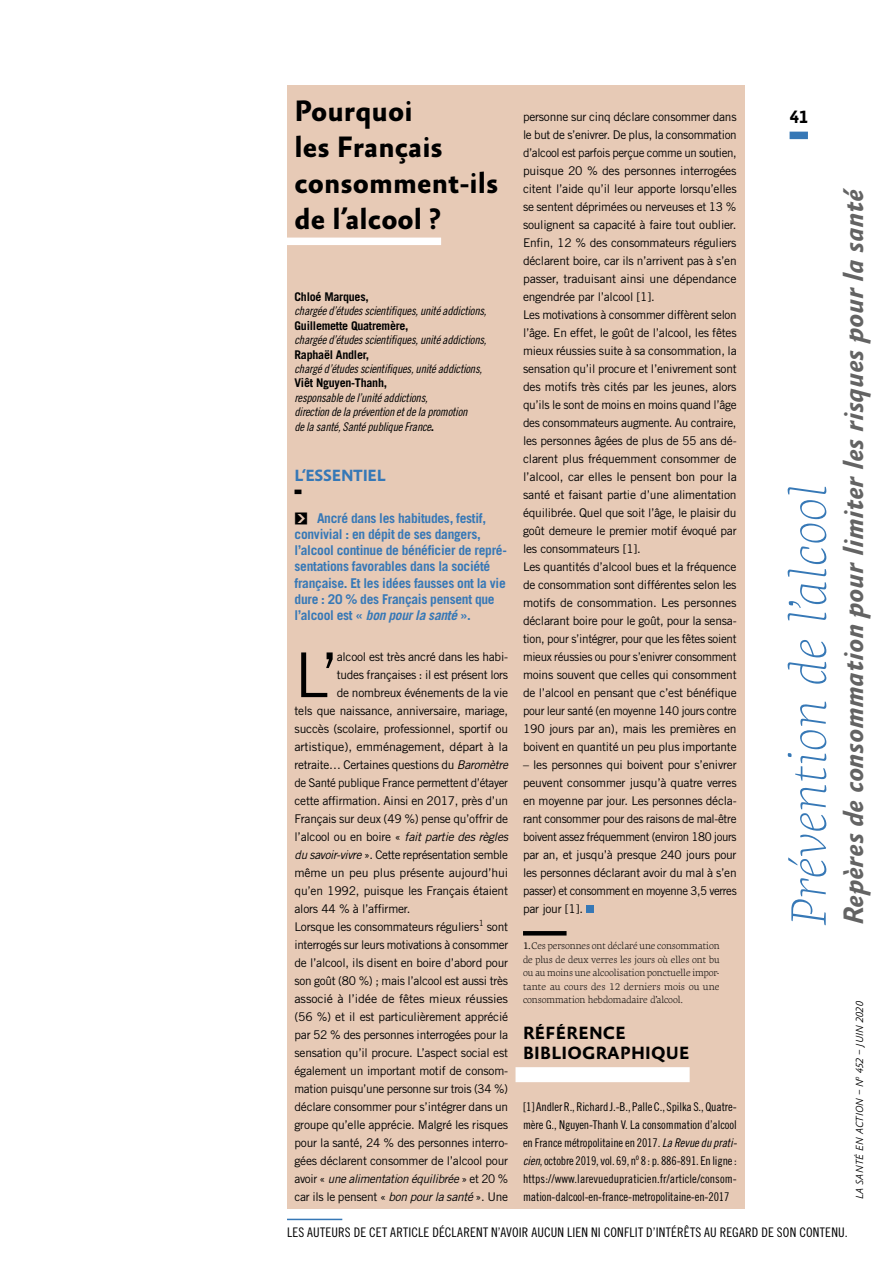
<style>
.page{position:relative;width:893px;height:1263px;background:#fff}
.page>*{position:absolute;margin:0;border:0;box-sizing:border-box;transform-origin:0 0}
.t1{font:61.8px "Trade Gothic LT Std";color:#000}
.t2{font:italic 100 50.85px "Geneo Pro";letter-spacing:.01em;color:#3678b6}
.t3{font:700 30px/36px "Absara Sans OT";color:#000}
.t4{font:italic 700 28.5px "Absara Sans OT";color:#636363}
.t5{font:700 18px/19.5px "Absara Sans OT";letter-spacing:.01em;color:#000}
.t6{font:700 16.5px "Absara Sans OT";letter-spacing:-.02em;color:#3678b6}
.t7{font:700 13.5px/16.2px "Trade Gothic LT Std";letter-spacing:-.02em;color:#3678b6}
.t8{font:13.2px "Trade Gothic LT Std Cn 18";letter-spacing:.015em;color:#000}
.t9{font:12px/18px "Trade Gothic LT Std";letter-spacing:-.02em;color:#000}
.t10{font:12px/18px "Trade Gothic LT Std Cn 18";letter-spacing:-.01em;color:#000;text-align:justify}
.t11{font:12px/14.4px "Trade Gothic LT Std Cn 18 Obl";letter-spacing:-.02em;color:#000}
.t12{font:italic 12px "Trade Gothic LT Std";letter-spacing:-.03em;color:#000}
.t13{font:700 12px "Trade Gothic LT Std";letter-spacing:-.02em;color:#000}
.t14{font:12px "Trade Gothic LT Std";letter-spacing:-.02em;color:#000;scale:.96 1}
.t15{font:italic 300 10.5px "Absara Sans OT";color:#000}
.t16{font:300 9.75px/13.5px "Geneo Pro";letter-spacing:-.01em;color:#000;text-align:justify}
.s1{font-family:"Trade Gothic LT Std";font-weight:700}
.s2{font-family:"Arrow Dynamic";color:#000}
.s3{font-style:italic}
.s4{font-style:normal}
.s5{font-weight:400}
.s6{font-family:"Trade Gothic LT Std Cn 18 Obl"}
</style>
<div class="page">
<div style="left:790px;top:132px;width:18px;height:7px;background:#3678b6"></div>
<hr style="left:287px;top:1219px;width:55px;height:1px;background:#3678b6">
<div style="left:287px;top:85px;width:457px;height:1124px;background:#e7cab6"></div>
<div style="left:282px;top:238px;width:159px;height:7px;background:#fff"></div>
<svg style="left:295px;top:490px;width:6px;height:4px"></svg>
<hr style="left:523px;top:931px;width:44px;height:4px;background:#000">
<div style="left:515px;top:1067px;width:175px;height:15px;background:#fff"></div>
<div style="left:586px;top:906px;width:7px;height:7px;background:#3678b6"></div>
<h3 class="t3" style="left:295px;top:95px;width:205px">Pourquoi<br>les Français consomment‑ils de l’alcool ?</h3>
<p class="t13" style="left:295px;top:289px;width:76px">Chloé Marques,</p>
<p class="t11" style="left:295px;top:304px;width:194px">chargée d’études scientifiques, unité addictions,</p>
<p class="t13" style="left:295px;top:318px;width:116px">Guillemette Quatremère,</p>
<p class="t11" style="left:295px;top:333px;width:194px">chargée d’études scientifiques, unité addictions,</p>
<p class="t13" style="left:295px;top:347px;width:76px">Raphaël Andler,</p>
<p class="t11" style="left:295px;top:362px;width:189px">chargé d’études scientifiques, unité addictions,</p>
<p class="t13" style="left:295px;top:376px;width:94px">Viêt Nguyen‑Thanh,</p>
<p class="t11" style="left:295px;top:391px;width:174px">responsable de l’unité addictions,<br>direction de la prévention et de la promotion de la santé, Santé publique France<span class="s1">.</span></p>
<h3 class="t6" style="left:295px;top:466px;width:93px">L‘ESSENTIEL</h3>
<p class="t7" style="left:295px;top:510px;width:213px"><span class="s2">Ç</span> Ancré dans les habitudes, festif, convivial : en dépit de ses dangers, l’alcool continue de bénéficier de repré&shy;sentations favorables dans la société française. Et les idées fausses ont la vie dure : 20 % des Français pensent que l’alcool est « <span class="s3">bon pour la santé</span> ».</p>
<h1 class="t1" style="left:295px;top:638px;width:45px">L’</h1>
<p class="t9" style="left:337px;top:648px;width:173px">alcool est très ancré dans les habi‑</p>
<p class="t9" style="left:337px;top:666px;width:173px">tudes françaises : il est présent lors</p>
<p class="t9" style="left:337px;top:684px;width:173px">de nombreux événements de la vie</p>
<p class="t9" style="left:295px;top:702px;width:215px">tels que naissance, anniversaire, mariage,</p>
<p class="t9" style="left:295px;top:720px;width:215px">succès (scolaire, professionnel, sportif ou</p>
<p class="t9" style="left:295px;top:738px;width:215px">artistique), emménagement, départ à la</p>
<p class="t9" style="left:295px;top:756px;width:215px">retraite… Certaines questions du <span class="s3">Baromètre</span></p>
<p class="t14" style="left:295px;top:776px;width:224px">de Santé publique France permettent d’étayer</p>
<p class="t9" style="left:295px;top:792px;width:215px">cette affirmation. Ainsi en 2017, près d’un</p>
<p class="t9" style="left:295px;top:810px;width:215px">Français sur deux (49 %) pense qu’offrir de</p>
<p class="t12" style="left:295px;top:830px;width:215px"><span class="s4">l’alcool ou en boire «</span> fait partie des règles</p>
<p class="t9" style="left:295px;top:846px;width:215px"><span class="s3">du savoir‑vivre</span> ». Cette représentation semble</p>
<p class="t9" style="left:295px;top:864px;width:215px">même un peu plus présente aujourd’hui</p>
<p class="t9" style="left:295px;top:882px;width:215px">qu’en 1992, puisque les Français étaient</p>
<p class="t9" style="left:295px;top:900px;width:118px">alors 44 % à l’affirmer.</p>
<p class="t9" style="left:295px;top:918px;width:215px">Lorsque les consommateurs réguliers<sup>1</sup> sont</p>
<p class="t9" style="left:295px;top:936px;width:215px">interrogés sur leurs motivations à consommer</p>
<p class="t9" style="left:295px;top:954px;width:215px">de l’alcool, ils disent en boire d’abord pour</p>
<p class="t9" style="left:295px;top:972px;width:215px">son goût (80 %) ; mais l’alcool est aussi très</p>
<p class="t9" style="left:295px;top:990px;width:215px">associé à l’idée de fêtes mieux réussies</p>
<p class="t9" style="left:295px;top:1008px;width:215px">(56 %) et il est particulièrement apprécié</p>
<p class="t9" style="left:295px;top:1026px;width:215px">par 52 % des personnes interrogées pour la</p>
<p class="t9" style="left:295px;top:1044px;width:215px">sensation qu’il procure. L’aspect social est</p>
<p class="t9" style="left:295px;top:1062px;width:215px">également un important motif de consom‑</p>
<p class="t9" style="left:295px;top:1080px;width:215px">mation puisqu’une personne sur trois (34 %)</p>
<p class="t9" style="left:295px;top:1098px;width:215px">déclare consommer pour s’intégrer dans un</p>
<p class="t9" style="left:295px;top:1116px;width:215px">groupe qu’elle apprécie. Malgré les risques</p>
<p class="t9" style="left:295px;top:1134px;width:215px">pour la santé, 24 % des personnes interro‑</p>
<p class="t9" style="left:295px;top:1152px;width:215px">gées déclarent consommer de l’alcool pour</p>
<p class="t12" style="left:295px;top:1172px;width:215px"><span class="s4">avoir «</span> une alimentation équilibrée <span class="s4">» et 20 %</span></p>
<p class="t9" style="left:295px;top:1188px;width:215px">car ils le pensent « <span class="s3">bon pour la santé</span> ». Une</p>
<p class="t9" style="left:523px;top:108px;width:215px">personne sur cinq déclare consommer dans le but de s’enivrer. De plus, la consommation d’alcool est parfois perçue comme un soutien, puisque 20 % des personnes interrogées citent l’aide qu’il leur apporte lorsqu’elles se sentent déprimées ou nerveuses et 13 % soulignent sa capacité à faire tout oublier.<br>Enfin, 12 % des consommateurs réguliers déclarent boire, car ils n’arrivent pas à s’en passer, traduisant ainsi une dépendance engendrée par l’alcool [1].<br>Les motivations à consommer diffèrent selon l’âge. En effet, le goût de l’alcool, les fêtes mieux réussies suite à sa consommation, la sensation qu’il procure et l’enivrement sont des motifs très cités par les jeunes, alors qu’ils le sont de moins en moins quand l’âge des consommateurs augmente. Au contraire, les personnes âgées de plus de 55 ans dé‑ clarent plus fréquemment consommer de l’alcool, car elles le pensent bon pour la santé et faisant partie d’une alimentation équilibrée. Quel que soit l’âge, le plaisir du goût demeure le premier motif évoqué par les consommateurs [1].<br>Les quantités d’alcool bues et la fréquence de consommation sont différentes selon les motifs de consommation. Les personnes déclarant boire pour le goût, pour la sensa‑ tion, pour s’intégrer, pour que les fêtes soient mieux réussies ou pour s’enivrer consomment moins souvent que celles qui consomment de l’alcool en pensant que c’est bénéfique pour leur santé (en moyenne 140 jours contre 190 jours par an), mais les premières en boivent en quantité un peu plus importante</p>
<p class="t9" style="left:523px;top:756px;width:215px;text-align:justify">– les personnes qui boivent pour s’enivrer peuvent consommer jusqu’à quatre verres en moyenne par jour. Les personnes décla‑ rant consommer pour des raisons de mal‑être boivent assez fréquemment (environ 180 jours par an, et jusqu’à presque 240 jours pour les personnes déclarant avoir du mal à s’en passer) et consomment en moyenne 3,5 verres par jour [1].</p>
<p class="t16" style="left:523px;top:938px;width:198px"><span class="s5">1.</span> Ces personnes ont déclaré une consommation de plus de deux verres les jours où elles ont bu ou au moins une alcoolisation ponctuelle impor‑ tante au cours des 12 derniers mois ou une consommation hebdomadaire d’alcool.</p>
<h3 class="t5" style="left:523px;top:1024px;width:168px">RÉFÉRENCE<br>BIBLIOGRAPHIQUE</h3>
<p class="t10" style="left:523px;top:1098px;width:215px">[1] Andler R., Richard J.‑B., Palle C., Spilka S., Quatre‑ mère G., Nguyen‑Thanh V. La consommation d’alcool en France métropolitaine en 2017. <span class="s6">La Revue du prati&shy;cien</span>, octobre 2019, vol. 69, n<sup>o</sup> 8 : p. 886‑891. En ligne : https://www.larevuedupraticien.fr/article/consom‑ mation‑dalcool‑en‑france‑metropolitaine‑en‑2017</p>
<h3 class="t5" style="left:790px;top:108px;width:20px">41</h3>
<h2 class="t2" style="left:769px;top:925px;width:442px;rotate:-90deg">Prévention de l’alcool</h2>
<h3 class="t4" style="left:838px;top:925px;width:739px;rotate:-90deg">Repères de consommation pour limiter les risques pour la santé</h3>
<p class="t15" style="left:854px;top:1199px;width:200px;rotate:-90deg">LA SANTÉ EN ACTION – N<sup>o</sup> 452 – Juin 2020</p>
<p class="t8" style="left:287px;top:1224px;width:562px">LES AUTEURS DE CET ARTICLE DÉCLARENT N’AVOIR AUCUN LIEN NI CONFLIT D’INTÉRÊTS AU REGARD DE SON CONTENU.</p>
</div>
